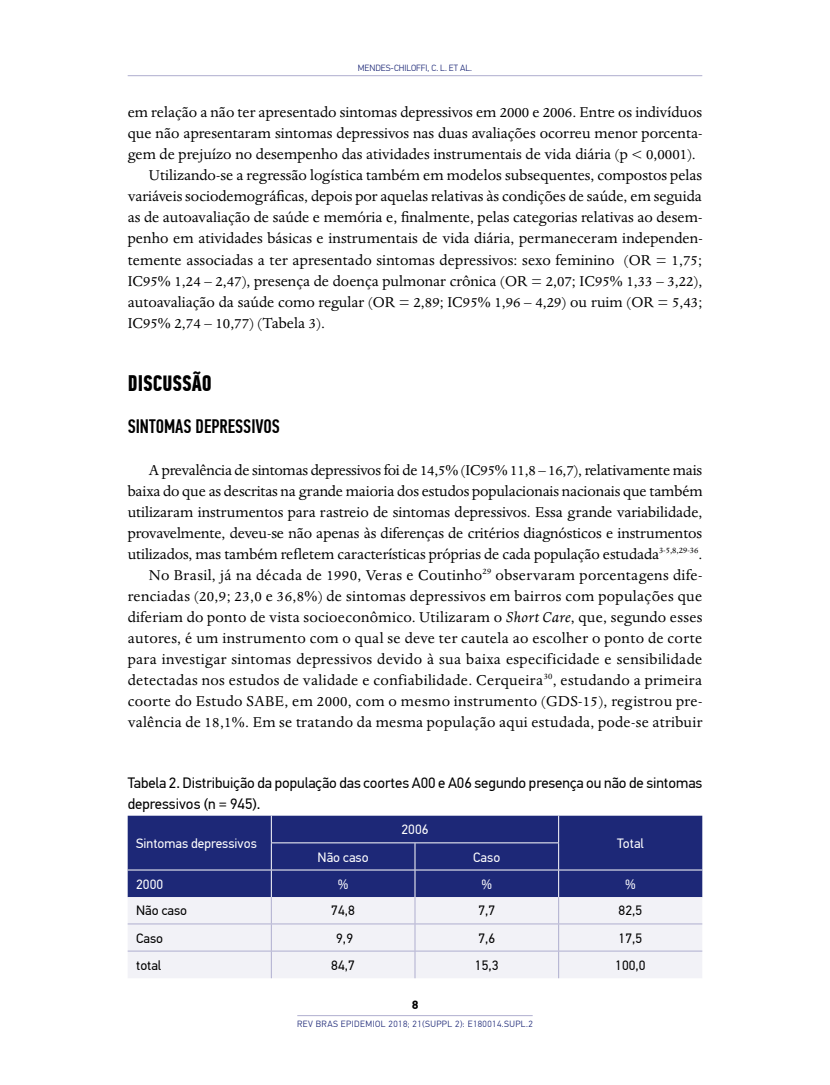
<style>
.page{position:relative;width:830px;height:1085px;background:#fff}
.page>*{position:absolute;margin:0;border:0;box-sizing:border-box;transform-origin:0 0}
.t1{font:700 22.5px "PF Din Text Comp Pro";color:#000}
.t2{font:500 19.5px "PF Din Text Comp Pro";color:#000}
.t3{font:16.5px/21px "Dante MT Std";color:#000;text-align:right}
.t4{font:15px/21px "PF Din Text Pro";letter-spacing:-.005em;color:#000}
.t5{font:13.5px "PF Din Text Pro";color:#000}
.t6{font:13.5px "PF Din Text Pro";color:#fff}
.t7{font:700 12px "PF Din Text Pro";color:#000}
.t8{font:300 9px "PF Din Text Pro";letter-spacing:.05em;color:#1d2877}
.t9{font:300 9px "PF Din Text Pro";color:#1d2877}
.s1{font-style:italic}
</style>
<div class="page">
<hr style="left:128px;top:75px;width:574px;height:1px;background:#afaecf">
<hr style="left:297px;top:1015px;width:235px;height:1px;background:#afaecf">
<div style="left:128px;top:815px;width:574px;height:82px;background:#1d2877"></div>
<div style="left:128px;top:897px;width:574px;height:81px;background:#f2f2f7"></div>
<hr style="left:128px;top:923px;width:143px;height:1px;background:#afaecf">
<hr style="left:271px;top:923px;width:144px;height:1px;background:#afaecf">
<hr style="left:415px;top:923px;width:143px;height:1px;background:#afaecf">
<hr style="left:558px;top:923px;width:144px;height:1px;background:#afaecf">
<svg style="left:271px;top:815px;width:1px;height:163px"></svg>
<svg style="left:414px;top:843px;width:1px;height:135px"></svg>
<svg style="left:558px;top:815px;width:1px;height:163px"></svg>
<hr style="left:128px;top:950px;width:143px;height:1px;background:#afaecf">
<hr style="left:271px;top:950px;width:144px;height:1px;background:#afaecf">
<hr style="left:415px;top:950px;width:143px;height:1px;background:#afaecf">
<hr style="left:558px;top:950px;width:144px;height:1px;background:#afaecf">
<hr style="left:271px;top:842px;width:144px;height:1px;background:#fff">
<hr style="left:415px;top:842px;width:143px;height:1px;background:#fff">
<hr style="left:128px;top:869px;width:143px;height:1px;background:#fff">
<hr style="left:271px;top:869px;width:144px;height:1px;background:#fff">
<hr style="left:415px;top:869px;width:143px;height:1px;background:#fff">
<hr style="left:558px;top:869px;width:144px;height:1px;background:#fff">
<p class="t9" style="left:358px;top:63px;width:116px">MENDES-CHILOFFI, C. L. ET AL.</p>
<p class="t3" style="left:128px;top:102px;width:575px">em relação a não ter apresentado sintomas depressivos em 2000 e 2006. Entre os indivíduos</p>
<p class="t3" style="left:128px;top:123px;width:576px">que não apresentaram sintomas depressivos nas duas avaliações ocorreu menor porcenta-</p>
<p class="t3" style="left:128px;top:144px;width:569px">gem de prejuízo no desempenho das atividades instrumentais de vida diária (p &lt; 0,0001).</p>
<p class="t3" style="left:149px;top:165px;width:554px">Utilizando-se a regressão logística também em modelos subsequentes, compostos pelas</p>
<p class="t3" style="left:128px;top:186px;width:575px">variáveis sociodemográficas, depois por aquelas relativas às condições de saúde, em seguida</p>
<p class="t3" style="left:128px;top:207px;width:576px">as de autoavaliação de saúde e memória e, finalmente, pelas categorias relativas ao desem-</p>
<p class="t3" style="left:128px;top:228px;width:576px">penho em atividades básicas e instrumentais de vida diária, permaneceram independen-</p>
<p class="t3" style="left:128px;top:249px;width:575px">temente associadas a ter apresentado sintomas depressivos: sexo feminino (OR = 1,75;</p>
<p class="t3" style="left:128px;top:270px;width:576px">IC95% 1,24 – 2,47), presença de doença pulmonar crônica (OR = 2,07; IC95% 1,33 – 3,22),</p>
<p class="t3" style="left:128px;top:291px;width:576px">autoavaliação da saúde como regular (OR = 2,89; IC95% 1,96 – 4,29) ou ruim (OR = 5,43;</p>
<p class="t3" style="left:128px;top:312px;width:199px">IC95% 2,74 – 10,77) (Tabela 3).</p>
<h1 class="t1" style="left:128px;top:369px;width:86px">DISCUSSÃO</h1>
<p class="t2" style="left:128px;top:414px;width:154px">SINTOMAS DEPRESSIVOS</p>
<p class="t3" style="left:128px;top:459px;width:576px">A prevalência de sintomas depressivos foi de 14,5% (IC95% 11,8 – 16,7), relativamente mais baixa do que as descritas na grande maioria dos estudos populacionais nacionais que também utilizaram instrumentos para rastreio de sintomas depressivos. Essa grande variabilidade, provavelmente, deveu-se não apenas às diferenças de critérios diagnósticos e instrumentos utilizados, mas também refletem características próprias de cada população estudada<sup>3-5,8,29-36</sup>.<br>No Brasil, já na década de 1990, Veras e Coutinho<sup>29</sup> observaram porcentagens dife&shy;renciadas (20,9; 23,0 e 36,8%) de sintomas depressivos em bairros com populações que diferiam do ponto de vista socioeconômico. Utilizaram o <span class="s1">Short Care</span>, que, segundo esses autores, é um instrumento com o qual se deve ter cautela ao escolher o ponto de corte para investigar sintomas depressivos devido à sua baixa especificidade e sensibilidade detectadas nos estudos de validade e confiabilidade. Cerqueira<sup>30</sup>, estudando a primeira coorte do Estudo SABE, em 2000, com o mesmo instrumento (GDS-15), registrou pre&shy;valência de 18,1%. Em se tratando da mesma população aqui estudada, pode-se atribuir</p>
<p class="t4" style="left:128px;top:772px;width:576px">Tabela 2. Distribuição da população das coortes A00 e A06 segundo presença ou não de sintomas depressivos (n = 945).</p>
<p class="t6" style="left:136px;top:835px;width:122px">Sintomas depressivos</p>
<p class="t6" style="left:401px;top:821px;width:28px">2006</p>
<p class="t6" style="left:616px;top:835px;width:28px">Total</p>
<p class="t6" style="left:317px;top:848px;width:52px">Não caso</p>
<p class="t6" style="left:473px;top:848px;width:28px">Caso</p>
<p class="t6" style="left:136px;top:875px;width:28px">2000</p>
<p class="t6" style="left:337px;top:875px;width:12px">%</p>
<p class="t6" style="left:481px;top:875px;width:12px">%</p>
<p class="t6" style="left:624px;top:875px;width:12px">%</p>
<p class="t5" style="left:136px;top:902px;width:52px">Não caso</p>
<p class="t5" style="left:331px;top:902px;width:25px">74,8</p>
<p class="t5" style="left:478px;top:902px;width:18px">7,7</p>
<p class="t5" style="left:618px;top:902px;width:25px">82,5</p>
<p class="t5" style="left:136px;top:929px;width:28px">Caso</p>
<p class="t5" style="left:336px;top:929px;width:18px">9,9</p>
<p class="t5" style="left:478px;top:929px;width:18px">7,6</p>
<p class="t5" style="left:618px;top:929px;width:25px">17,5</p>
<p class="t5" style="left:136px;top:956px;width:27px">total</p>
<p class="t5" style="left:331px;top:956px;width:25px">84,7</p>
<p class="t5" style="left:474px;top:956px;width:25px">15,3</p>
<p class="t5" style="left:615px;top:956px;width:32px">100,0</p>
<p class="t7" style="left:411px;top:997px;width:8px">8</p>
<p class="t8" style="left:297px;top:1018px;width:237px">REV BRAS EPIDEMIOL 2018; 21(SUPPL 2): E180014.SUPL.2</p>
</div>
